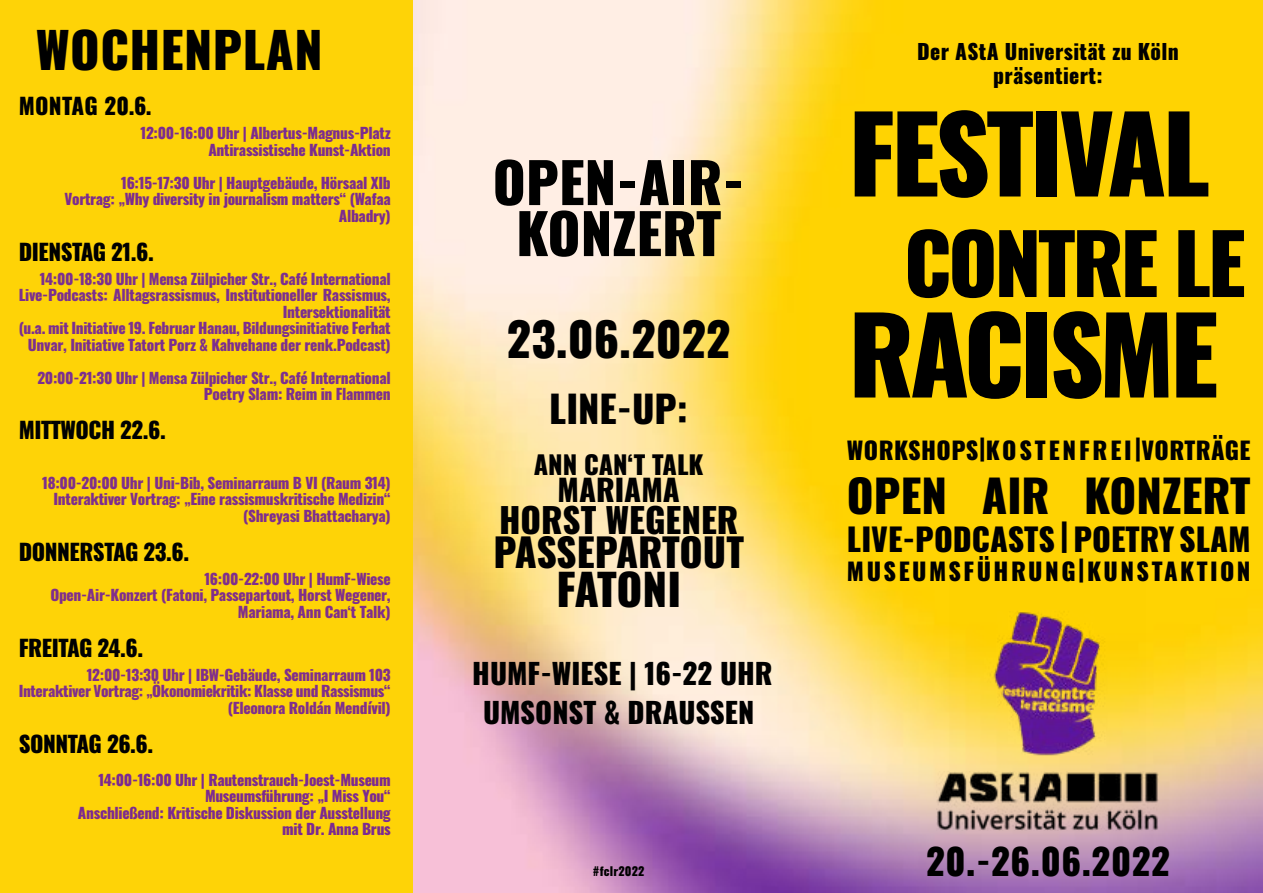
<style>
.page{position:relative;width:1263px;height:893px;background:#fff}
.page>*{position:absolute;margin:0;border:0;box-sizing:border-box;transform-origin:0 0}
.t1{font:800 105px "Oswald";letter-spacing:-.04em;color:#000}
.t2{font:800 82.5px "Oswald";letter-spacing:-.04em;color:#000}
.t3{font:800 55.5px/51px "Oswald";color:#000;text-align:center}
.t4{font:800 49.5px "Oswald";letter-spacing:.01em;color:#000}
.t5{font:800 46.5px "Oswald";color:#000}
.t6{font:800 45px "Oswald";color:#000}
.t7{font:800 43.5px "Oswald";letter-spacing:-.01em;color:#000}
.t8{font:800 39px "Oswald";letter-spacing:-.01em;color:#000}
.t9{font:800 37.5px "Oswald";color:#000}
.t10{font:800 36px "Oswald";letter-spacing:.015em;color:#000}
.t11{font:800 34.5px "Oswald";color:#000}
.t12{font:800 31.5px "Oswald";color:#000}
.t13{font:800 30px "Oswald";color:#000}
.t14{font:800 28.5px/39px "Oswald";color:#000;text-align:center}
.t15{font:800 25.5px "Oswald";color:#000}
.t16{font:800 24px "Oswald";letter-spacing:.02em;color:#000}
.t17{font:800 24px "Oswald";letter-spacing:.105em;color:#000}
.t18{font:800 22.5px "Oswald";letter-spacing:-.02em;color:#000101}
.t19{font:800 22.5px "Oswald";letter-spacing:-.02em;color:#000}
.t20{font:800 22.5px "Oswald";letter-spacing:.015em;color:#000}
.t21{font:800 21px/24px "Oswald";letter-spacing:.015em;color:#000;text-align:center}
.t22{font:800 15px/16.5px "Oswald";letter-spacing:-.02em;color:#7c2f8f;text-align:right}
.t23{font:800 15px/16.5px "Oswald";letter-spacing:-.02em;color:#802e8c;text-align:right}
.t24{font:800 15px/16.5px "Oswald";letter-spacing:-.02em;color:#7c2c8f;text-align:right}
.t25{font:800 15px/16.5px "Oswald";letter-spacing:-.02em;color:#7c2a90;text-align:right}
.t26{font:800 15px/16.5px "Oswald";letter-spacing:-.02em;color:#7e2e8d;text-align:right}
.t27{font:800 12px "Oswald";letter-spacing:.015em;color:#000}
</style>
<div class="page">
<img style="left:412px;top:0;width:851px;height:893px">
<div style="left:0;top:0;width:412px;height:893px;background:#fed307"></div>
<img style="left:950px;top:540px;width:196px;height:232px">
<img style="left:936px;top:772px;width:223px;height:59px">
<h3 class="t4" style="left:36px;top:24px;width:289px">WOCHENPLAN</h3>
<h3 class="t20" style="left:19px;top:94px;width:135px">MONTAG 20.6.</h3>
<p class="t24" style="left:141px;top:126px;width:252px">12:00-16:00 Uhr | Albertus-Magnus-Platz<br>Antirassistische Kunst-Aktion</p>
<p class="t24" style="left:65px;top:175px;width:328px">16:15-17:30 Uhr | Hauptgebäude, Hörsaal XIb<br>Vortrag: „Why diversity in journalism matters“ (Wafaa<br>Albadry)</p>
<h3 class="t19" style="left:19px;top:240px;width:137px">DIENSTAG 21.6.</h3>
<p class="t22" style="left:19px;top:271px;width:374px">14:00-18:30 Uhr | Mensa Zülpicher Str., Café International Live-Podcasts: Alltagsrassismus, Institutioneller Rassismus, Intersektionalität<br>(u.a. mit Initiative 19. Februar Hanau, Bildungsinitiative Ferhat Unvar, Initiative Tatort Porz &amp; Kahvehane der renk.Podcast)</p>
<p class="t22" style="left:37px;top:370px;width:355px">20:00-21:30 Uhr | Mensa Zülpicher Str., Café International<br>Poetry Slam: Reim in Flammen</p>
<h3 class="t18" style="left:19px;top:418px;width:149px">MITTWOCH 22.6.</h3>
<p class="t26" style="left:42px;top:475px;width:350px">18:00-20:00 Uhr | Uni-Bib, Seminarraum B VI (Raum 314)<br>Interaktiver Vortrag: „Eine rassismuskritische Medizin“ (Shreyasi Bhattacharya)</p>
<h3 class="t18" style="left:19px;top:540px;width:172px">DONNERSTAG 23.6.</h3>
<p class="t23" style="left:50px;top:571px;width:342px">16:00-22:00 Uhr | HumF-Wiese<br>Open-Air-Konzert (Fatoni, Passepartout, Horst Wegener,<br>Mariama, Ann Can‘t Talk)</p>
<h3 class="t18" style="left:19px;top:636px;width:126px">FREITAG 24.6.</h3>
<p class="t23" style="left:19px;top:667px;width:374px">12:00-13:30 Uhr | IBW-Gebäude, Seminarraum 103<br>Interaktiver Vortrag: „Ökonomiekritik: Klasse und Rassismus“ (Eleonora Roldán Mendívil)</p>
<h3 class="t19" style="left:19px;top:732px;width:136px">SONNTAG 26.6.</h3>
<p class="t25" style="left:78px;top:772px;width:314px">14:00-16:00 Uhr | Rautenstrauch-Joest-Museum Museumsführung: „I Miss You“<br>Anschließend: Kritische Diskussion der Ausstellung mit Dr. Anna Brus</p>
<h3 class="t3" style="left:493px;top:160px;width:254px">OPEN-AIR-<br>KONZERT</h3>
<h3 class="t5" style="left:507px;top:315px;width:225px">23.06.2022</h3>
<h3 class="t9" style="left:549px;top:389px;width:140px">LINE-UP:</h3>
<h3 class="t15" style="left:534px;top:451px;width:171px">ANN CAN‘T TALK</h3>
<h3 class="t13" style="left:557px;top:474px;width:124px">MARIAMA</h3>
<h3 class="t11" style="left:499px;top:501px;width:241px">HORST WEGENER</h3>
<h3 class="t8" style="left:493px;top:532px;width:252px">PASSEPARTOUT</h3>
<h3 class="t7" style="left:556px;top:567px;width:126px">FATONI</h3>
<h3 class="t14" style="left:472px;top:656px;width:302px">HUMF-WIESE | 16-22 UHR<br>UMSONST &amp; DRAUSSEN</h3>
<p class="t27" style="left:593px;top:865px;width:53px">#fclr2022</p>
<h3 class="t21" style="left:917px;top:41px;width:263px">Der AStA Universität zu Köln präsentiert:</h3>
<h1 class="t1" style="left:848px;top:99px;width:363px">FESTIVAL</h1>
<h2 class="t2" style="left:904px;top:220px;width:343px">CONTRE LE</h2>
<h1 class="t1" style="left:848px;top:300px;width:371px">RACISME</h1>
<h3 class="t16" style="left:847px;top:438px;width:405px">WORKSHOPS|KOSTENFREI|VORTRÄGE</h3>
<h3 class="t6" style="left:847px;top:472px;width:405px">OPEN AIR KONZERT</h3>
<h3 class="t12" style="left:847px;top:523px;width:405px">LIVE-PODCASTS | POETRY SLAM</h3>
<h3 class="t17" style="left:847px;top:558px;width:405px">MUSEUMSFÜHRUNG|KUNSTAKTION</h3>
<h3 class="t10" style="left:926px;top:843px;width:245px">20.-26.06.2022</h3>
</div>
